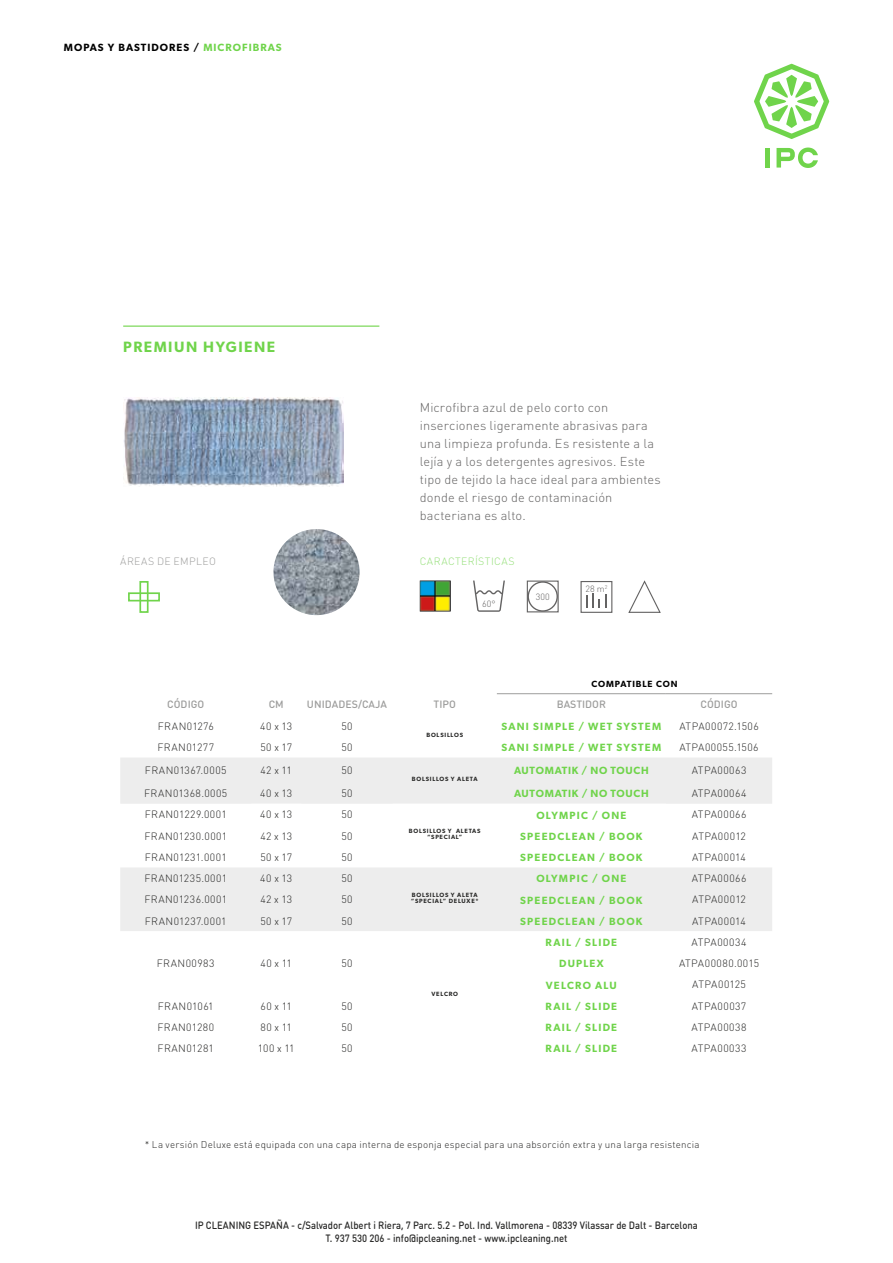
<style>
.page{position:relative;width:893px;height:1263px;background:#fff}
.page>*{position:absolute;margin:0;border:0;box-sizing:border-box;transform-origin:0 0}
.t1{font:600 15px "Gibson";letter-spacing:.1em;color:#70d44b}
.t2{font:300 12.75px/18px "DIN Round Pro";letter-spacing:.01em;color:#646363}
.t3{font:300 10.5px "DIN Round Pro";letter-spacing:.04em;color:#282827}
.t4{font:600 10.5px "Gibson";letter-spacing:.12em;color:#70d44b}
.t5{font:500 10.5px/12.6px "DIN Round Pro";color:#282827;text-align:center;scale:.9 1}
.t6{font:500 10.5px "DIN Round Pro";letter-spacing:.005em;color:#9d9d9c}
.t7{font:600 10.5px "Gibson";letter-spacing:.07em;color:#70d44b}
.t8{font:600 10.5px "Gibson";letter-spacing:.1em;color:#000}
.t9{font:300 10.5px "DIN Round Pro";letter-spacing:.04em;color:#94df78}
.t10{font:300 10.5px "DIN Round Pro";letter-spacing:.035em;color:#9d9d9c}
.t11{font:300 9.75px "DIN Round Pro";letter-spacing:.025em;color:#282827}
.t12{font:600 9px "Gibson";letter-spacing:.1em;color:#000}
.t13{font:300 9px "DIN Round Pro";color:#646363}
.t14{font:600 6.15px/6px "Gibson";letter-spacing:.12em;color:#282827;text-align:center}
.s1{color:#70d44b}
</style>
<div class="page">
<hr style="left:766px;top:148px;width:4px;height:20px;background:#70d44b">
<svg style="left:776px;top:148px;width:42px;height:20px"></svg>
<svg style="left:754px;top:64px;width:75px;height:75px"></svg>
<img style="left:273px;top:529px;width:87px;height:86px;border-radius:43px">
<hr style="left:123px;top:326px;width:256px;height:1px;background:#70d44b">
<img style="left:123px;top:397px;width:221px;height:90px">
<div style="left:139px;top:581px;width:10px;height:32px;border:2px solid #70d44b"></div>
<div style="left:128px;top:592px;width:32px;height:9px;border:2px solid #70d44b"></div>
<svg style="left:473px;top:580px;width:32px;height:32px"></svg>
<img style="left:420px;top:580px;width:31px;height:31px">
<svg style="left:529px;top:582px;width:28px;height:28px"></svg>
<div style="left:527px;top:580px;width:32px;height:32px;border:1px solid #646363"></div>
<div style="left:580px;top:581px;width:32px;height:32px;border:1px solid #646363"></div>
<svg style="left:586px;top:593px;width:20px;height:14px"></svg>
<svg style="left:628px;top:580px;width:33px;height:33px"></svg>
<div style="left:120px;top:758px;width:652px;height:46px;background:#ededed"></div>
<div style="left:120px;top:868px;width:652px;height:63px;background:#ededed"></div>
<hr style="left:497px;top:693px;width:169px;height:1px;background:#9d9d9c">
<hr style="left:666px;top:693px;width:106px;height:1px;background:#9d9d9c">
<p class="t8" style="left:64px;top:41px;width:219px">MOPAS Y BASTIDORES / <span class="s1">MICROFIBRAS</span></p>
<h1 class="t1" style="left:123px;top:338px;width:153px">PREMIUN HYGIENE</h1>
<p class="t10" style="left:120px;top:554px;width:97px">ÁREAS DE EMPLEO</p>
<p class="t2" style="left:420px;top:398px;width:243px">Microfibra azul de pelo corto con inserciones ligeramente abrasivas para una limpieza profunda. Es resistente a la lejía y a los detergentes agresivos. Este tipo de tejido la hace ideal para ambientes donde el riesgo de contaminación bacteriana es alto.</p>
<p class="t9" style="left:420px;top:554px;width:96px">CARACTERÍSTICAS</p>
<p class="t13" style="left:482px;top:598px;width:15px">60°</p>
<p class="t13" style="left:536px;top:591px;width:15px">300</p>
<p class="t13" style="left:585px;top:583px;width:24px">28 m<sup>2</sup></p>
<p class="t12" style="left:592px;top:678px;width:87px">COMPATIBLE CON</p>
<p class="t6" style="left:167px;top:697px;width:39px">CÓDIGO</p>
<p class="t6" style="left:269px;top:697px;width:17px">CM</p>
<p class="t6" style="left:307px;top:697px;width:82px">UNIDADES/CAJA</p>
<p class="t6" style="left:434px;top:697px;width:24px">TIPO</p>
<p class="t6" style="left:557px;top:697px;width:51px">BASTIDOR</p>
<p class="t6" style="left:700px;top:697px;width:39px">CÓDIGO</p>
<p class="t3" style="left:158px;top:719px;width:58px">FRAN01276</p>
<p class="t3" style="left:260px;top:719px;width:33px">40 x 13</p>
<p class="t3" style="left:341px;top:719px;width:13px">50</p>
<p class="t14" style="left:426px;top:732px;width:38px">BOLSILLOS</p>
<p class="t4" style="left:501px;top:720px;width:161px">SANI SIMPLE / WET SYSTEM</p>
<p class="t3" style="left:679px;top:719px;width:81px">ATPA00072.1506</p>
<p class="t3" style="left:157px;top:740px;width:58px">FRAN01277</p>
<p class="t3" style="left:260px;top:740px;width:33px">50 x 17</p>
<p class="t3" style="left:341px;top:740px;width:13px">50</p>
<p class="t4" style="left:501px;top:741px;width:161px">SANI SIMPLE / WET SYSTEM</p>
<p class="t3" style="left:679px;top:740px;width:81px">ATPA00055.1506</p>
<p class="t3" style="left:145px;top:763px;width:83px">FRAN01367.0005</p>
<p class="t3" style="left:261px;top:763px;width:33px">42 x 11</p>
<p class="t3" style="left:341px;top:763px;width:13px">50</p>
<p class="t14" style="left:412px;top:776px;width:67px">BOLSILLOS Y ALETA</p>
<p class="t7" style="left:514px;top:764px;width:136px">AUTOMATIK / NO TOUCH</p>
<p class="t3" style="left:692px;top:763px;width:56px">ATPA00063</p>
<p class="t3" style="left:144px;top:786px;width:85px">FRAN01368.0005</p>
<p class="t3" style="left:260px;top:786px;width:33px">40 x 13</p>
<p class="t3" style="left:341px;top:786px;width:13px">50</p>
<p class="t7" style="left:514px;top:787px;width:136px">AUTOMATIK / NO TOUCH</p>
<p class="t3" style="left:692px;top:786px;width:56px">ATPA00064</p>
<p class="t3" style="left:145px;top:808px;width:84px">FRAN01229.0001</p>
<p class="t3" style="left:260px;top:808px;width:33px">40 x 13</p>
<p class="t3" style="left:341px;top:808px;width:13px">50</p>
<p class="t4" style="left:536px;top:809px;width:92px">OLYMPIC / ONE</p>
<p class="t3" style="left:692px;top:808px;width:56px">ATPA00066</p>
<p class="t3" style="left:144px;top:829px;width:84px">FRAN01230.0001</p>
<p class="t3" style="left:260px;top:829px;width:33px">42 x 13</p>
<p class="t3" style="left:341px;top:829px;width:13px">50</p>
<p class="t14" style="left:409px;top:828px;width:73px">BOLSILLOS Y ALETAS “SPECIAL”</p>
<p class="t4" style="left:520px;top:830px;width:124px">SPEEDCLEAN / BOOK</p>
<p class="t3" style="left:692px;top:829px;width:55px">ATPA00012</p>
<p class="t3" style="left:145px;top:850px;width:84px">FRAN01231.0001</p>
<p class="t3" style="left:260px;top:850px;width:33px">50 x 17</p>
<p class="t3" style="left:341px;top:850px;width:13px">50</p>
<p class="t4" style="left:520px;top:851px;width:124px">SPEEDCLEAN / BOOK</p>
<p class="t3" style="left:692px;top:850px;width:55px">ATPA00014</p>
<p class="t3" style="left:144px;top:871px;width:84px">FRAN01235.0001</p>
<p class="t3" style="left:260px;top:871px;width:33px">40 x 13</p>
<p class="t3" style="left:341px;top:871px;width:13px">50</p>
<p class="t4" style="left:536px;top:872px;width:92px">OLYMPIC / ONE</p>
<p class="t3" style="left:692px;top:871px;width:56px">ATPA00066</p>
<p class="t3" style="left:144px;top:893px;width:84px">FRAN01236.0001</p>
<p class="t3" style="left:260px;top:893px;width:33px">42 x 13</p>
<p class="t3" style="left:341px;top:893px;width:13px">50</p>
<p class="t14" style="left:411px;top:892px;width:69px;text-align:left">BOLSILLOS Y ALETA “SPECIAL” DELUXE*</p>
<p class="t4" style="left:520px;top:894px;width:124px">SPEEDCLEAN / BOOK</p>
<p class="t3" style="left:692px;top:893px;width:55px">ATPA00012</p>
<p class="t3" style="left:145px;top:914px;width:83px">FRAN01237.0001</p>
<p class="t3" style="left:260px;top:914px;width:33px">50 x 17</p>
<p class="t3" style="left:341px;top:914px;width:13px">50</p>
<p class="t4" style="left:520px;top:915px;width:124px">SPEEDCLEAN / BOOK</p>
<p class="t3" style="left:692px;top:914px;width:55px">ATPA00014</p>
<p class="t4" style="left:546px;top:936px;width:73px">RAIL / SLIDE</p>
<p class="t3" style="left:692px;top:935px;width:56px">ATPA00034</p>
<p class="t3" style="left:157px;top:956px;width:59px">FRAN00983</p>
<p class="t3" style="left:260px;top:956px;width:33px">40 x 11</p>
<p class="t3" style="left:341px;top:956px;width:13px">50</p>
<p class="t4" style="left:559px;top:957px;width:46px">DUPLEX</p>
<p class="t3" style="left:679px;top:956px;width:82px">ATPA00080.0015</p>
<p class="t4" style="left:546px;top:979px;width:73px">VELCRO ALU</p>
<p class="t3" style="left:692px;top:978px;width:55px">ATPA00125</p>
<p class="t3" style="left:158px;top:999px;width:57px">FRAN01061</p>
<p class="t3" style="left:261px;top:999px;width:33px">60 x 11</p>
<p class="t3" style="left:341px;top:999px;width:13px">50</p>
<p class="t4" style="left:546px;top:1000px;width:73px">RAIL / SLIDE</p>
<p class="t3" style="left:692px;top:999px;width:56px">ATPA00037</p>
<p class="t3" style="left:157px;top:1020px;width:58px">FRAN01280</p>
<p class="t3" style="left:261px;top:1020px;width:33px">80 x 11</p>
<p class="t3" style="left:341px;top:1020px;width:13px">50</p>
<p class="t4" style="left:546px;top:1021px;width:73px">RAIL / SLIDE</p>
<p class="t3" style="left:692px;top:1020px;width:56px">ATPA00038</p>
<p class="t3" style="left:158px;top:1041px;width:58px">FRAN01281</p>
<p class="t3" style="left:258px;top:1041px;width:38px">100 x 11</p>
<p class="t3" style="left:341px;top:1041px;width:13px">50</p>
<p class="t4" style="left:546px;top:1042px;width:73px">RAIL / SLIDE</p>
<p class="t3" style="left:692px;top:1041px;width:56px">ATPA00033</p>
<p class="t14" style="left:431px;top:990px;width:28px">VELCRO</p>
<p class="t11" style="left:145px;top:1138px;width:556px">* La versión Deluxe está equipada con una capa interna de esponja especial para una absorción extra y una larga resistencia</p>
<p class="t5" style="left:195px;top:1219px;width:560px">IP CLEANING ESPAÑA - c/Salvador Albert i Riera, 7 Parc. 5.2 - Pol. Ind. Vallmorena - 08339 Vilassar de Dalt - Barcelona<br>T. 937 530 206 - info@ipcleaning.net - www.ipcleaning.net</p>
</div>
